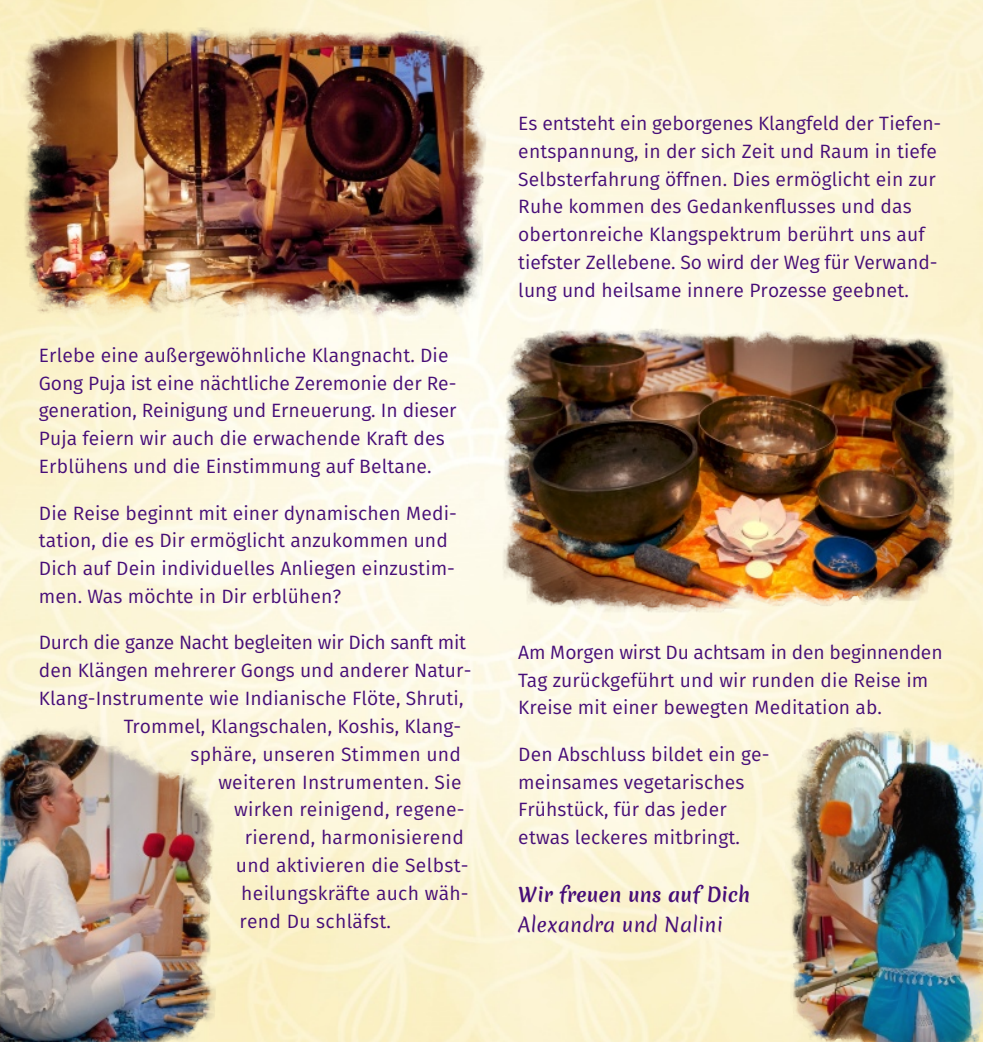
<style>
.page{position:relative;width:983px;height:1042px;background:#fff}
.page>*{position:absolute;margin:0;border:0;box-sizing:border-box;transform-origin:0 0}
.t1{font:19.25px/27.8px "Fira Sans";letter-spacing:.005em;color:#470e78}
.t2{font:19.25px "Fira Sans";letter-spacing:-.015em;color:#470e78}
.t3{font:700 19.25px "Merienda";letter-spacing:.005em;color:#470e78}
.t4{font:19.25px "Merienda Regular 0 wt";color:#470e78}
</style>
<div class="page">
<img style="left:15px;top:11px;width:471px;height:314px">
<img style="left:720px;top:716px;width:262px;height:326px">
<img style="left:0;top:713px;width:221px;height:329px">
<img style="left:500px;top:316px;width:456px;height:303px">
<p class="t1" style="left:39px;top:341px;width:419px">Erlebe eine außergewöhnliche Klangnacht. Die Gong Puja ist eine nächtliche Zeremonie der Re&shy;generation, Reinigung und Erneuerung. In dieser Puja feiern wir auch die erwachende Kraft des Erblühens und die Einstimmung auf Beltane.</p>
<p class="t1" style="left:39px;top:499px;width:419px">Die Reise beginnt mit einer dynamischen Medi&shy;tation, die es Dir ermöglicht anzukommen und Dich auf Dein individuelles Anliegen einzustim&shy;men. Was möchte in Dir erblühen?</p>
<p class="t2" style="left:39px;top:631px;width:428px">Durch die ganze Nacht begleiten wir Dich sanft mit</p>
<p class="t1" style="left:39px;top:657px;width:434px">den Klängen mehrerer Gongs und anderer Natur-</p>
<p class="t1" style="left:39px;top:685px;width:426px">Klang-Instrumente wie Indianische Flöte, Shruti,</p>
<p class="t1" style="left:124px;top:712px;width:339px">Trommel, Klangschalen, Koshis, Klang-</p>
<p class="t1" style="left:190px;top:740px;width:272px">sphäre, unseren Stimmen und</p>
<p class="t1" style="left:218px;top:768px;width:244px">weiteren Instrumenten. Sie</p>
<p class="t1" style="left:234px;top:796px;width:232px">wirken reinigend, regene-</p>
<p class="t1" style="left:245px;top:824px;width:221px">rierend, harmonisierend</p>
<p class="t1" style="left:236px;top:851px;width:234px">und aktivieren die Selbst-</p>
<p class="t1" style="left:241px;top:879px;width:229px">heilungskräfte auch wäh-</p>
<p class="t1" style="left:239px;top:907px;width:153px">rend Du schläfst.</p>
<p class="t1" style="left:518px;top:109px;width:424px">Es entsteht ein geborgenes Klangfeld der Tiefen&shy;entspannung, in der sich Zeit und Raum in tiefe Selbsterfahrung öffnen. Dies ermöglicht ein zur Ruhe kommen des Gedankenflusses und das obertonreiche Klangspektrum berührt uns auf tiefster Zellebene. So wird der Weg für Verwand&shy;lung und heilsame innere Prozesse geebnet.</p>
<p class="t1" style="left:518px;top:638px;width:425px">Am Morgen wirst Du achtsam in den beginnenden<br>Tag zurückgeführt und wir runden die Reise im<br>Kreise mit einer bewegten Meditation ab.</p>
<p class="t1" style="left:518px;top:740px;width:252px">Den Abschluss bildet ein ge&shy;meinsames vegetarisches<br>Frühstück, für das jeder etwas leckeres mitbringt.</p>
<p class="t3" style="left:518px;top:881px;width:233px">Wir freuen uns auf Dich</p>
<p class="t4" style="left:518px;top:910px;width:206px">Alexandra und Nalini</p>
</div>
